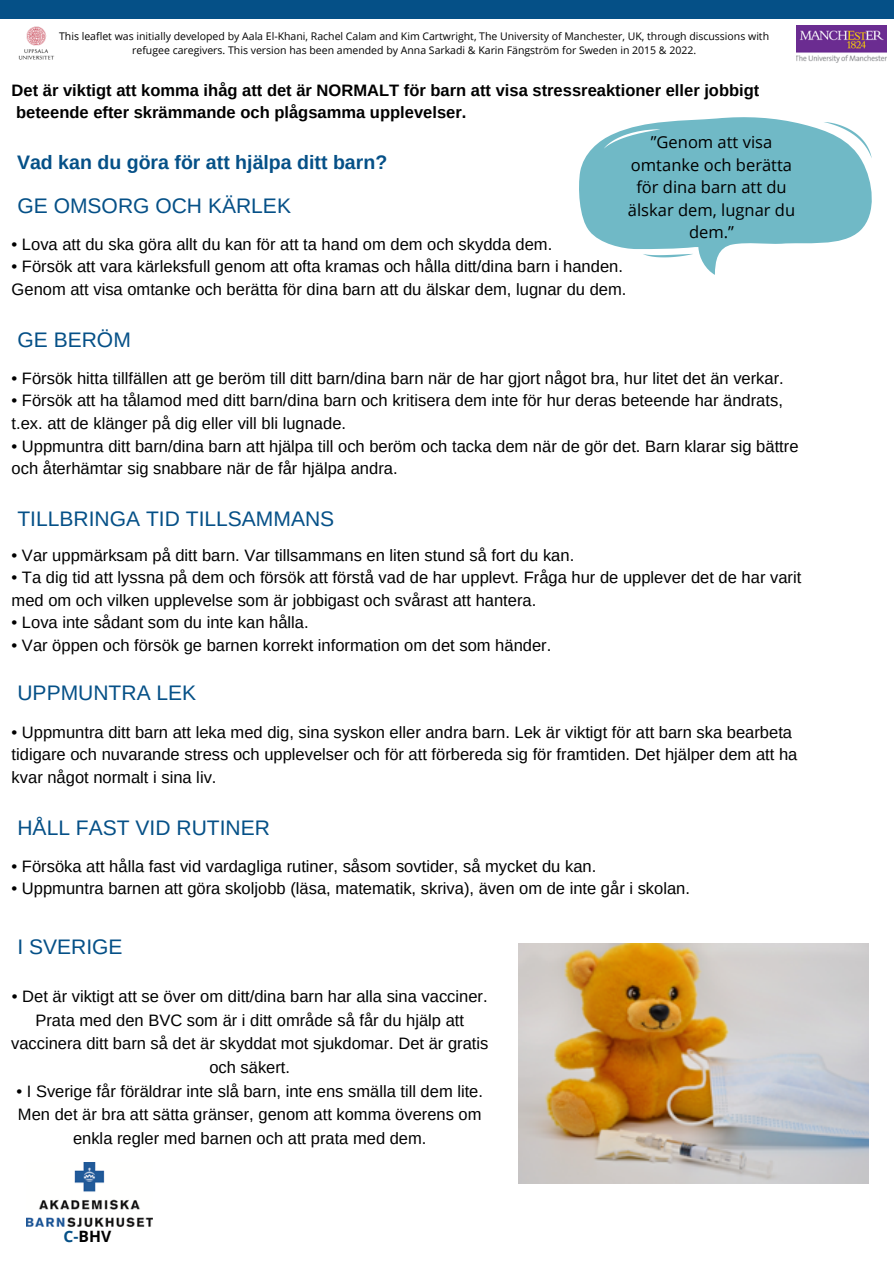
<style>
.page{position:relative;width:894px;height:1264px;background:#fff}
.page>*{position:absolute;margin:0;border:0;box-sizing:border-box;transform-origin:0 0}
.t1{font:21px "Arimo";color:#055087}
.t2{font:700 19.5px "Arimo";color:#055087}
.t3{font:16.5px/22.5px "Arimo";color:#000}
.t4{font:700 16.5px/22.5px "Arimo";color:#000}
.t5{font:16.5px/22.5px "Open Sans";color:#000;text-align:center}
.t6{font:700 15.6px "Open Sans";color:#000}
.t7{font:10.5px/14px "Open Sans";color:#000;text-align:center}
.s1{color:#055087}
</style>
<div class="page">
<div style="left:0;top:0;width:893px;height:19px;background:#055087"></div>
<img style="left:18px;top:26px;width:36px;height:34px">
<img style="left:796px;top:25px;width:90px;height:37px">
<img style="left:518px;top:943px;width:350px;height:240px">
<svg style="left:579px;top:117px;width:292px;height:158px;fill:#70b9c6"></svg>
<svg style="left:642px;top:254px;width:51px;height:3px"></svg>
<svg style="left:823px;top:122px;width:48px;height:36px"></svg>
<svg style="left:603px;top:129px;width:57px;height:20px"></svg>
<img style="left:26px;top:1162px;width:126px;height:64px">
<p class="t7" style="left:59px;top:29px;width:711px">This leaflet was initially developed by Aala El-Khani, Rachel Calam and Kim Cartwright, The University of Manchester, UK, through discussions with refugee caregivers. This version has been amended by Anna Sarkadi &amp; Karin Fängström for Sweden in 2015 &amp; 2022.</p>
<p class="t4" style="left:12px;top:79px;width:749px">Det är viktigt att komma ihåg att det är NORMALT för barn att visa stressreaktioner eller jobbigt beteende efter skrämmande och plågsamma upplevelser.</p>
<p class="t2" style="left:17px;top:151px;width:371px">Vad kan du göra för att hjälpa ditt barn?</p>
<p class="t1" style="left:17px;top:194px;width:275px">GE OMSORG OCH KÄRLEK</p>
<p class="t3" style="left:12px;top:233px;width:542px">• Lova att du ska göra allt du kan för att ta hand om dem och skydda dem.</p>
<p class="t3" style="left:12px;top:255px;width:612px">• Försök att vara kärleksfull genom att ofta kramas och hålla ditt/dina barn i handen.</p>
<p class="t3" style="left:12px;top:278px;width:616px">Genom att visa omtanke och berätta för dina barn att du älskar dem, lugnar du dem.</p>
<p class="t1" style="left:17px;top:328px;width:115px">GE BERÖM</p>
<p class="t3" style="left:12px;top:367px;width:773px">• Försök hitta tillfällen att ge beröm till ditt barn/dina barn när de har gjort något bra, hur litet det än verkar.</p>
<p class="t3" style="left:12px;top:389px;width:772px">• Försök att ha tålamod med ditt barn/dina barn och kritisera dem inte för hur deras beteende har ändrats, t.ex. att de klänger på dig eller vill bli lugnade.</p>
<p class="t3" style="left:12px;top:434px;width:788px">• Uppmuntra ditt barn/dina barn att hjälpa till och beröm och tacka dem när de gör det. Barn klarar sig bättre och återhämtar sig snabbare när de får hjälpa andra.</p>
<p class="t1" style="left:17px;top:507px;width:318px">TILLBRINGA TID TILLSAMMANS</p>
<p class="t3" style="left:12px;top:544px;width:564px">• Var uppmärksam på ditt barn. Var tillsammans en liten stund så fort du kan.</p>
<p class="t3" style="left:12px;top:566px;width:791px">• Ta dig tid att lyssna på dem och försök att förstå vad de har upplevt. Fråga hur de upplever det de har varit med om och vilken upplevelse som är jobbigast och svårast att hantera.</p>
<p class="t3" style="left:12px;top:611px;width:298px">• Lova inte sådant som du inte kan hålla.</p>
<p class="t3" style="left:12px;top:634px;width:541px">• Var öppen och försök ge barnen korrekt information om det som händer.</p>
<p class="t1" style="left:17px;top:681px;width:180px">UPPMUNTRA LEK</p>
<p class="t3" style="left:12px;top:720px;width:787px">• Uppmuntra ditt barn att leka med dig, sina syskon eller andra barn. Lek är viktigt för att barn ska bearbeta tidigare och nuvarande stress och upplevelser och för att förbereda sig för framtiden. Det hjälper dem att ha kvar något normalt i sina liv.</p>
<p class="t1" style="left:17px;top:815px;width:254px">HÅLL FAST VID RUTINER</p>
<p class="t3" style="left:12px;top:854px;width:586px">• Försöka att hålla fast vid vardagliga rutiner, såsom sovtider, så mycket du kan.</p>
<p class="t3" style="left:12px;top:877px;width:679px">• Uppmuntra barnen att göra skoljobb (läsa, matematik, skriva), även om de inte går i skolan.</p>
<p class="t5" style="left:627px;top:131px;width:169px">”Genom att visa omtanke och berätta för dina barn att du älskar dem, lugnar du dem.”</p>
<p class="t1" style="left:18px;top:934px;width:107px">I SVERIGE</p>
<p class="t3" style="left:11px;top:984px;width:478px;line-height:23.7px;text-align:center">• Det är viktigt att se över om ditt/dina barn har alla sina vacciner.<br>Prata med den BVC som är i ditt område så får du hjälp att vaccinera ditt barn så det är skyddat mot sjukdomar. Det är gratis och säkert.</p>
<p class="t3" style="left:16px;top:1079px;width:468px;line-height:23.7px;text-align:center">• I Sverige får föräldrar inte slå barn, inte ens smälla till dem lite.<br>Men det är bra att sätta gränser, genom att komma överens om enkla regler med barnen och att prata med dem.</p>
<p class="t6" style="left:64px;top:1225px;width:49px"><span class="s1">C-</span>BHV</p>
</div>
